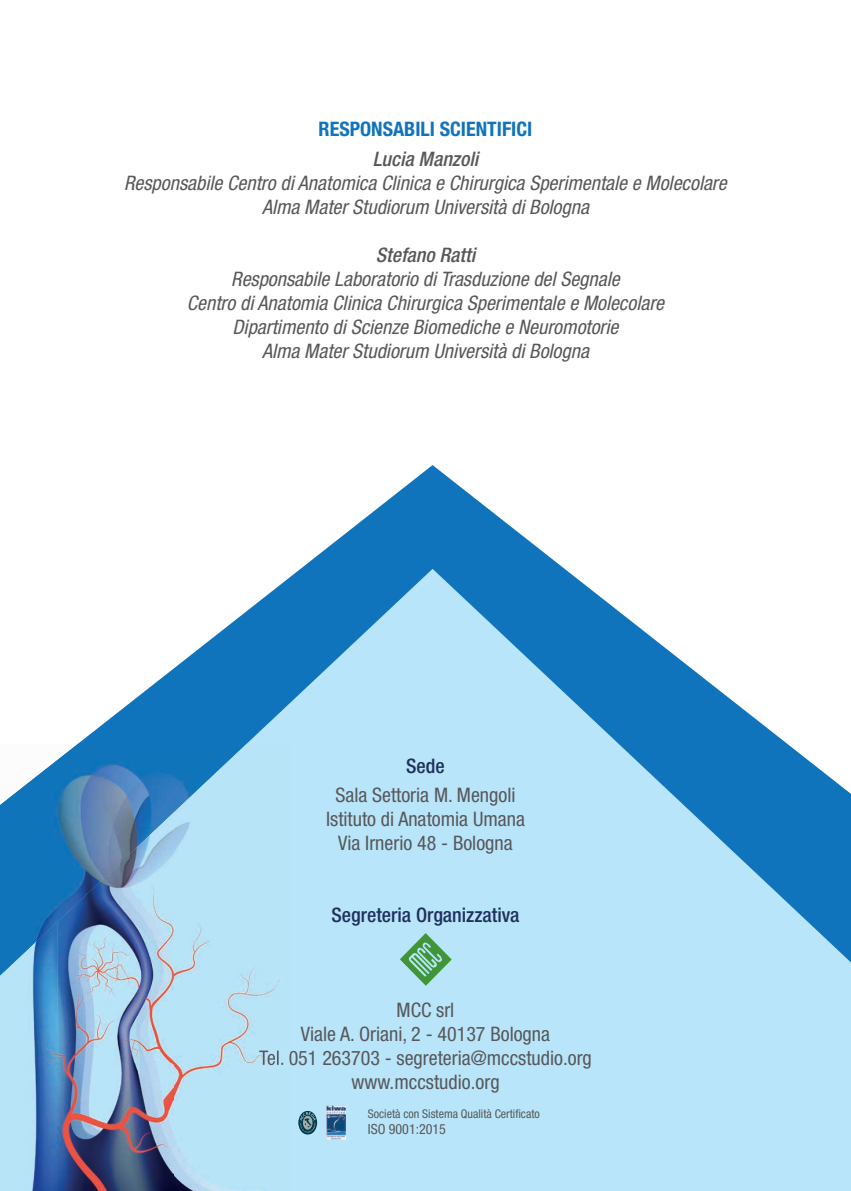
<style>
.page{position:relative;width:851px;height:1191px;background:#fff}
.page>*{position:absolute;margin:0;border:0;box-sizing:border-box;transform-origin:0 0}
.t1{font:italic condensed 20px/24px "Helvetica Neue LT Std";color:#57585a;text-align:center}
.t2{font:condensed 20px/24px "Helvetica Neue LT Std";color:#57585a;text-align:center}
.t3{font:500 condensed 20px "Helvetica Neue LT Std";color:#1f305d}
.t4{font:italic 500 condensed 20px "Helvetica Neue LT Std";color:#57585a}
.t5{font:700 condensed 20px "Helvetica Neue LT Std";color:#1074bc}
.t6{font:condensed 14px "Helvetica Neue LT Std";color:#57585a}
.t7{font:condensed 12px "Helvetica Neue LT Std";color:#57585a}
</style>
<div class="page">
<svg style="left:300px;top:465px;width:265px;height:104px"></svg>
<svg style="left:79px;top:569px;width:771px;height:622px;background:#a0d1ee"></svg>
<img style="left:398px;top:932px;width:54px;height:55px">
<svg style="left:298px;top:1111px;width:19px;height:23px"></svg>
<svg style="left:300px;top:1112px;width:15px;height:20px"></svg>
<img style="left:326px;top:1106px;width:19px;height:33px">
<img style="left:0;top:743px;width:173px;height:116px">
<div style="left:0;top:859px;width:57px;height:58px;background:#1074bb"></div>
<img style="left:0;top:917px;width:57px;height:4px">
<img style="left:173px;top:743px;width:116px;height:448px">
<img style="left:57px;top:812px;width:117px;height:379px">
<img style="left:0;top:921px;width:58px;height:270px">
<img style="left:259px;top:1050px;width:30px;height:18px">
<p class="t5" style="left:318px;top:117px;width:215px">RESPONSABILI SCIENTIFICI</p>
<p class="t4" style="left:372px;top:147px;width:107px">Lucia Manzoli</p>
<p class="t1" style="left:124px;top:171px;width:604px">Responsabile Centro di Anatomica Clinica e Chirurgica Sperimentale e Molecolare<br>Alma Mater Studiorum Università di Bologna</p>
<p class="t4" style="left:376px;top:243px;width:101px">Stefano Ratti</p>
<p class="t1" style="left:187px;top:267px;width:479px">Responsabile Laboratorio di Trasduzione del Segnale<br>Centro di Anatomia Clinica Chirurgica Sperimentale e Molecolare Dipartimento di Scienze Biomediche e Neuromotorie<br>Alma Mater Studiorum Università di Bologna</p>
<p class="t3" style="left:406px;top:753px;width:40px">Sede</p>
<p class="t2" style="left:326px;top:783px;width:200px">Sala Settoria M. Mengoli<br>Istituto di Anatomia Umana<br>Via Irnerio 48 - Bologna</p>
<p class="t3" style="left:331px;top:903px;width:189px">Segreteria Organizzativa</p>
<p class="t2" style="left:259px;top:997px;width:334px">MCC srl<br>Viale A. Oriani, 2 - 40137 Bologna<br>Tel. 051 263703 - segreteria@mccstudio.org www.mccstudio.org</p>
<p class="t7" style="left:368px;top:1106px;width:174px">Società con Sistema Qualità Certificato</p>
<p class="t6" style="left:368px;top:1121px;width:80px">ISO 9001:2015</p>
</div>
